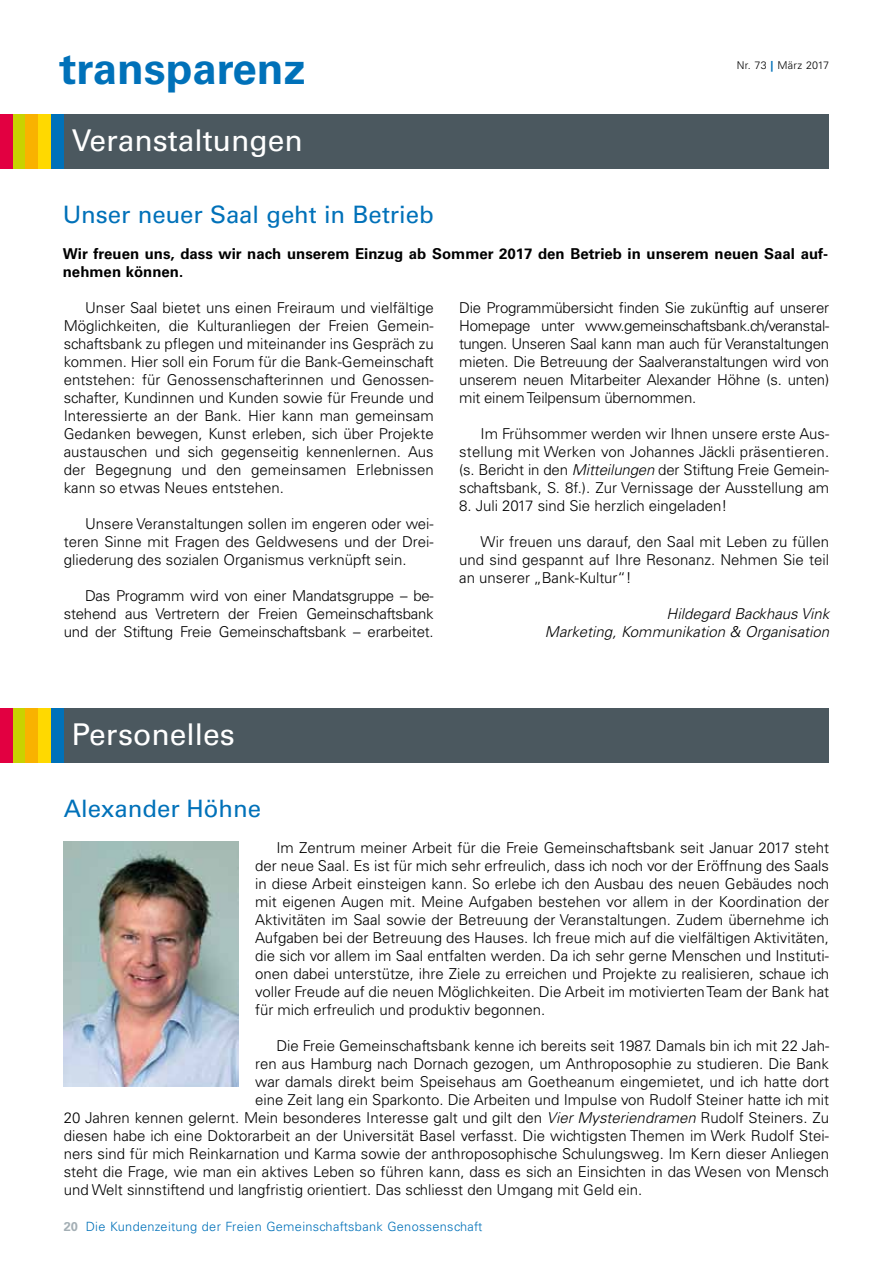
<style>
.page{position:relative;width:893px;height:1263px;background:#fff}
.page>*{position:absolute;margin:0;border:0;box-sizing:border-box;transform-origin:0 0}
.t1{font:700 43.8px "Univers";color:#0071b9}
.t2{font:30px "Univers";color:#fff}
.t3{font:24px "Univers";color:#0071b9}
.t4{font:300 15px/18px "Univers";color:#000;text-align:justify}
.t5{font:700 15px/18px "Univers";color:#000}
.t6{font:italic 300 15px/18px "Univers";color:#000;text-align:right}
.t7{font:300 12.75px "Univers";letter-spacing:.025em;color:#0071b9}
.t8{font:300 10.8px "Univers";letter-spacing:.025em;color:#000}
.s1{font-weight:700;color:#0071b9}
.s2{font-style:italic}
.s3{font-weight:700;color:#a4afb5}
</style>
<div class="page">
<div style="left:64px;top:115px;width:765px;height:54px;background:#4b585f"></div>
<div style="left:0;top:115px;width:13px;height:54px;background:#e20041"></div>
<div style="left:51px;top:115px;width:13px;height:54px;background:#0071b9"></div>
<div style="left:13px;top:115px;width:13px;height:54px;background:#c9d200"></div>
<div style="left:26px;top:115px;width:12px;height:54px;background:#f9b200"></div>
<div style="left:38px;top:115px;width:13px;height:54px;background:#ffd900"></div>
<div style="left:64px;top:709px;width:765px;height:54px;background:#4b585f"></div>
<div style="left:0;top:709px;width:13px;height:54px;background:#e20041"></div>
<div style="left:51px;top:709px;width:13px;height:54px;background:#0071b9"></div>
<div style="left:13px;top:709px;width:13px;height:54px;background:#c9d200"></div>
<div style="left:26px;top:709px;width:12px;height:54px;background:#f9b200"></div>
<div style="left:38px;top:709px;width:13px;height:54px;background:#ffd900"></div>
<img style="left:64px;top:841px;width:174px;height:245px">
<h1 class="t1" style="left:60px;top:43px;width:248px">transparenz</h1>
<p class="t8" style="left:737px;top:59px;width:94px">Nr. 73 <span class="s1">|</span> März 2017</p>
<h2 class="t2" style="left:72px;top:122px;width:233px">Veranstaltungen</h2>
<h3 class="t3" style="left:63px;top:200px;width:372px">Unser neuer Saal geht in Betrieb</h3>
<p class="t5" style="left:63px;top:244px;width:767px">Wir freuen uns, dass wir nach unserem Einzug ab Sommer 2017 den Betrieb in unserem neuen Saal auf&shy;nehmen können.</p>
<p class="t4" style="left:64px;top:298px;width:371px;text-indent:21px">Unser Saal bietet uns einen Freiraum und vielfältige Möglichkeiten, die Kulturanliegen der Freien Gemein&shy;schaftsbank zu pflegen und miteinander ins Gespräch zu kommen. Hier soll ein Forum für die Bank-Gemeinschaft entstehen: für Genossenschafterinnen und Genossen&shy;schafter, Kundinnen und Kunden sowie für Freunde und Interessierte an der Bank. Hier kann man gemeinsam Gedanken bewegen, Kunst erleben, sich über Projekte austauschen und sich gegenseitig kennenlernen. Aus der Begegnung und den gemeinsamen Erlebnissen kann so etwas Neues entstehen.</p>
<p class="t4" style="left:64px;top:514px;width:371px;text-indent:21px">Unsere Veranstaltungen sollen im engeren oder wei&shy;teren Sinne mit Fragen des Geldwesens und der Drei&shy;gliederung des sozialen Organismus verknüpft sein.</p>
<p class="t4" style="left:64px;top:586px;width:371px;text-indent:21px">Das Programm wird von einer Mandatsgruppe – be&shy;stehend aus Vertretern der Freien Gemeinschaftsbank und der Stiftung Freie Gemeinschaftsbank – erarbeitet.</p>
<p class="t4" style="left:459px;top:298px;width:371px">Die Programmübersicht finden Sie zukünftig auf unserer Homepage unter www.gemeinschaftsbank.ch/veranstal&shy;tungen. Unseren Saal kann man auch für Veranstaltungen mieten. Die Betreuung der Saalveranstaltungen wird von unserem neuen Mitarbeiter Alexander Höhne (s. unten) mit einem Teilpensum übernommen.</p>
<p class="t4" style="left:459px;top:424px;width:371px;text-indent:21px">Im Frühsommer werden wir Ihnen unsere erste Aus&shy;stellung mit Werken von Johannes Jäckli präsentieren. (s. Bericht in den <span class="s2">Mitteilungen</span> der Stiftung Freie Gemein&shy;schaftsbank, S. 8f.). Zur Vernissage der Ausstellung am</p>
<p class="t4" style="left:459px;top:496px;width:270px">8. Juli 2017 sind Sie herzlich eingeladen!</p>
<p class="t4" style="left:459px;top:532px;width:371px;text-indent:21px">Wir freuen uns darauf, den Saal mit Leben zu füllen und sind gespannt auf Ihre Resonanz. Nehmen Sie teil an unserer „Bank-Kultur“!</p>
<p class="t6" style="left:545px;top:604px;width:286px">Hildegard Backhaus Vink<br>Marketing, Kommunikation &amp; Organisation</p>
<h2 class="t2" style="left:72px;top:716px;width:165px">Personelles</h2>
<h3 class="t3" style="left:64px;top:794px;width:199px">Alexander Höhne</h3>
<p class="t4" style="left:255px;top:838px;width:576px;text-indent:21px">Im Zentrum meiner Arbeit für die Freie Gemeinschaftsbank seit Januar 2017 steht der neue Saal. Es ist für mich sehr erfreulich, dass ich noch vor der Eröffnung des Saals in diese Arbeit einsteigen kann. So erlebe ich den Ausbau des neuen Gebäudes noch mit eigenen Augen mit. Meine Aufgaben bestehen vor allem in der Koordination der Aktivitäten im Saal sowie der Betreuung der Veranstaltungen. Zudem übernehme ich Aufgaben bei der Betreuung des Hauses. Ich freue mich auf die vielfältigen Aktivitäten, die sich vor allem im Saal entfalten werden. Da ich sehr gerne Menschen und Instituti&shy;onen dabei unterstütze, ihre Ziele zu erreichen und Projekte zu realisieren, schaue ich voller Freude auf die neuen Möglichkeiten. Die Arbeit im motivierten Team der Bank hat für mich erfreulich und produktiv begonnen.</p>
<p class="t4" style="left:276px;top:1036px;width:554px">Die Freie Gemeinschaftsbank kenne ich bereits seit 1987. Damals bin ich mit 22 Jah-</p>
<p class="t4" style="left:255px;top:1054px;width:575px">ren aus Hamburg nach Dornach gezogen, um Anthroposophie zu studieren. Die Bank</p>
<p class="t4" style="left:255px;top:1072px;width:576px">war damals direkt beim Speisehaus am Goetheanum eingemietet, und ich hatte dort</p>
<p class="t4" style="left:255px;top:1090px;width:576px">eine Zeit lang ein Sparkonto. Die Arbeiten und Impulse von Rudolf Steiner hatte ich mit</p>
<p class="t4" style="left:64px;top:1108px;width:767px">20 Jahren kennen gelernt. Mein besonderes Interesse galt und gilt den <span class="s2">Vier Mysteriendramen</span> Rudolf Steiners. Zu</p>
<p class="t4" style="left:64px;top:1126px;width:767px">diesen habe ich eine Doktorarbeit an der Universität Basel verfasst. Die wichtigsten Themen im Werk Rudolf Stei-</p>
<p class="t4" style="left:64px;top:1144px;width:767px">ners sind für mich Reinkarnation und Karma sowie der anthroposophische Schulungsweg. Im Kern dieser Anliegen</p>
<p class="t4" style="left:64px;top:1162px;width:767px">steht die Frage, wie man ein aktives Leben so führen kann, dass es sich an Einsichten in das Wesen von Mensch</p>
<p class="t4" style="left:64px;top:1180px;width:580px">und Welt sinnstiftend und langfristig orientiert. Das schliesst den Umgang mit Geld ein.</p>
<p class="t7" style="left:64px;top:1218px;width:420px"><span class="s3">20</span> Die Kundenzeitung der Freien Gemeinschaftsbank Genossenschaft</p>
</div>
